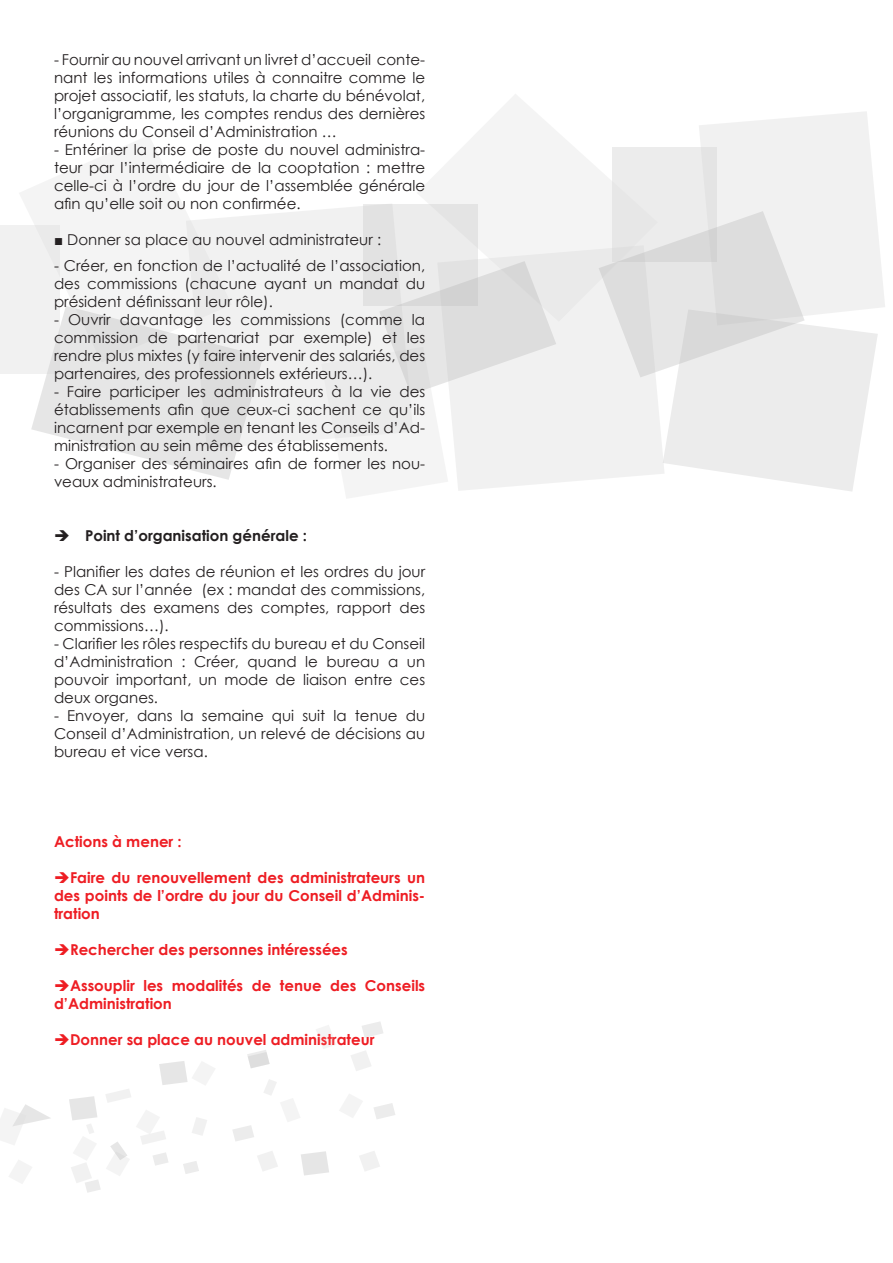
<style>
.page{position:relative;width:893px;height:1263px;background:#fff}
.page>*{position:absolute;margin:0;border:0;box-sizing:border-box;transform-origin:0 0}
.t1{font:15px/18px "Century Gothic";color:#231f20;text-align:justify}
.t2{font:700 15px/18px "Century Gothic";color:#ee1d23;text-align:justify}
.t3{font:700 15px "Century Gothic";color:#231f20}
</style>
<div class="page">
<svg style="left:418px;top:94px;width:181px;height:151px;fill:#f4f4f4"></svg>
<svg style="left:20px;top:136px;width:166px;height:170px;fill:#f4f4f4"></svg>
<div style="left:477px;top:245px;width:122px;height:237px;background:#f1f1f1"></div>
<div style="left:186px;top:206px;width:177px;height:238px;background:#f1f1f1"></div>
<svg style="left:31px;top:306px;width:232px;height:174px"></svg>
<div style="left:0;top:225px;width:60px;height:149px;background:#f1f1f1"></div>
<div style="left:363px;top:204px;width:114px;height:102px;background:#ececec"></div>
<svg style="left:321px;top:261px;width:235px;height:237px"></svg>
<svg style="left:599px;top:112px;width:286px;height:379px"></svg>
<svg style="left:0;top:1104px;width:50px;height:41px"></svg>
<svg style="left:233px;top:1125px;width:21px;height:16px"></svg>
<svg style="left:69px;top:1061px;width:146px;height:132px"></svg>
<svg style="left:317px;top:1025px;width:18px;height:24px"></svg>
<svg style="left:264px;top:1079px;width:36px;height:43px"></svg>
<svg style="left:301px;top:1151px;width:28px;height:24px"></svg>
<svg style="left:340px;top:1094px;width:22px;height:23px"></svg>
<svg style="left:351px;top:1051px;width:20px;height:20px"></svg>
<svg style="left:257px;top:1151px;width:21px;height:20px"></svg>
<svg style="left:359px;top:1151px;width:21px;height:20px"></svg>
<svg style="left:362px;top:1022px;width:21px;height:16px"></svg>
<svg style="left:374px;top:1103px;width:21px;height:16px"></svg>
<svg style="left:247px;top:1050px;width:23px;height:18px"></svg>
<svg style="left:9px;top:1160px;width:23px;height:23px"></svg>
<p class="t1" style="left:54px;top:51px;width:373px">- Fournir au nouvel arrivant un livret d’accueil conte&shy;nant les informations utiles à connaitre comme le projet associatif, les statuts, la charte du bénévolat, l’organigramme, les comptes rendus des dernières réunions du Conseil d’Administration …</p>
<p class="t1" style="left:54px;top:141px;width:373px">- Entériner la prise de poste du nouvel administra&shy;teur par l’intermédiaire de la cooptation : mettre celle-ci à l’ordre du jour de l’assemblée générale afin qu’elle soit ou non confirmée.</p>
<p class="t1" style="left:54px;top:231px;width:329px">■ Donner sa place au nouvel administrateur :</p>
<p class="t1" style="left:54px;top:256px;width:373px">- Créer, en fonction de l’actualité de l’association, des commissions (chacune ayant un mandat du président définissant leur rôle).</p>
<p class="t1" style="left:54px;top:310px;width:373px">- Ouvrir davantage les commissions (comme la commission de partenariat par exemple) et les rendre plus mixtes (y faire intervenir des salariés, des partenaires, des professionnels extérieurs…).</p>
<p class="t1" style="left:54px;top:382px;width:373px">- Faire participer les administrateurs à la vie des établissements afin que ceux-ci sachent ce qu’ils incarnent par exemple en tenant les Conseils d’Ad&shy;ministration au sein même des établissements.</p>
<p class="t1" style="left:54px;top:454px;width:373px">- Organiser des séminaires afin de former les nou&shy;veaux administrateurs.</p>
<p class="t3" style="left:54px;top:524px;width:255px">➔ Point d’organisation générale :</p>
<p class="t1" style="left:54px;top:562px;width:373px">- Planifier les dates de réunion et les ordres du jour des CA sur l’année (ex : mandat des commissions, résultats des examens des comptes, rapport des commissions…).</p>
<p class="t1" style="left:54px;top:634px;width:373px">- Clarifier les rôles respectifs du bureau et du Conseil d’Administration : Créer, quand le bureau a un pouvoir important, un mode de liaison entre ces deux organes.</p>
<p class="t1" style="left:54px;top:706px;width:373px">- Envoyer, dans la semaine qui suit la tenue du Conseil d’Administration, un relevé de décisions au bureau et vice versa.</p>
<p class="t2" style="left:54px;top:832px;width:129px">Actions à mener :</p>
<p class="t2" style="left:54px;top:868px;width:373px">➔Faire du renouvellement des administrateurs un des points de l’ordre du jour du Conseil d’Adminis&shy;tration</p>
<p class="t2" style="left:54px;top:940px;width:295px">➔Rechercher des personnes intéressées</p>
<p class="t2" style="left:54px;top:976px;width:373px">➔Assouplir les modalités de tenue des Conseils d’Administration</p>
<p class="t2" style="left:54px;top:1030px;width:322px">➔Donner sa place au nouvel administrateur</p>
</div>
